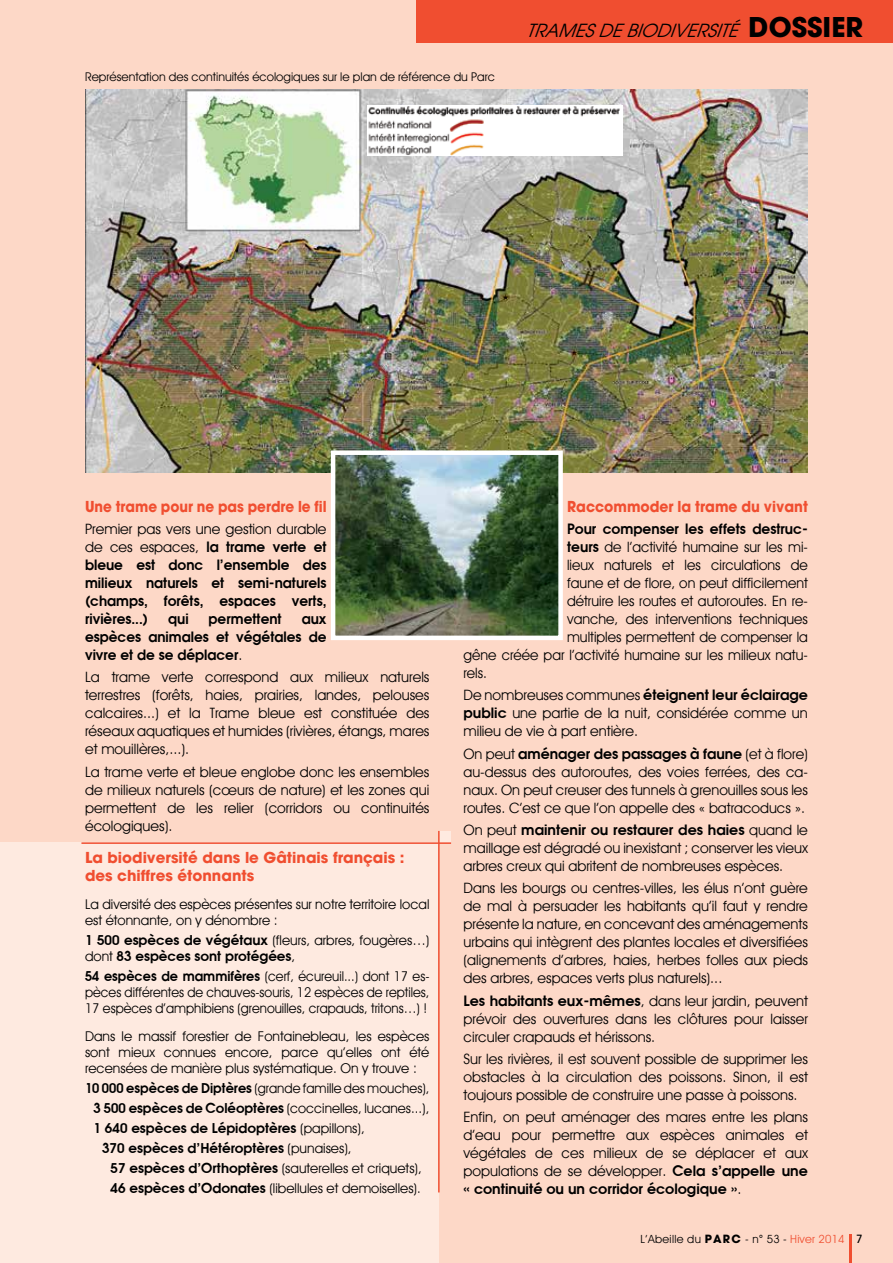
<style>
.page{position:relative;width:893px;height:1263px;background:#fdd8c7}
.page>*{position:absolute;margin:0;border:0;box-sizing:border-box;transform-origin:0 0}
.t1{font:italic 18px "Avant Garde";color:#000}
.t2{font:700 15px/18px "Avant Garde";color:#f04e30}
.t3{font:700 15px "Avant Garde";color:#f04e30;scale:.91 1}
.t4{font:700 15px "Avant Garde";color:#f04e30;scale:.93 1}
.t5{font:14.25px/18px "Avant Guard Regular SWFTE";color:#000;text-align:justify}
.t6{font:600 14.25px "Avant Garde";color:#000}
.t7{font:600 14.25px/18px "Avant Garde";color:#000;text-align:justify;scale:.96 1}
.t8{font:13.5px/15.8px "Avant Guard Regular SWFTE";color:#000}
.t9{font:13.5px/15.8px "Avant Guard Regular SWFTE";color:#000;text-align:justify;scale:.95 1}
.t10{font:600 13.5px/20px "Avant Garde";color:#000;text-align:center}
.t11{font:13.5px/20px "Avant Guard Regular SWFTE";color:#000;text-align:right;scale:.96 1}
.t12{font:12px "Avant Guard Regular SWFTE";color:#000}
.t13{font:11.25px "Avant Guard Regular SWFTE";letter-spacing:.02em;color:#000}
.s1{font-weight:700;font-style:normal;font-size:27px}
.s2{font-family:"Avant Guard Regular SWFTE";font-weight:400}
.s3{font-family:"Avant Garde";font-weight:600}
.s4{font-family:"Avant Garde";font-weight:700}
.s5{color:#f04e30}
.s6{font-family:"Avant Garde";font-weight:500}
</style>
<div class="page">
<div style="left:417px;top:0;width:476px;height:43px;background:#f04e30"></div>
<hr style="left:849px;top:1235px;width:3px;height:28px;background:#f04e30">
<img style="left:85px;top:89px;width:723px;height:383px">
<img style="left:368px;top:106px;width:254px;height:49px">
<img style="left:336px;top:455px;width:222px;height:180px">
<div style="left:331px;top:450px;width:232px;height:190px;border:4px solid #fff"></div>
<div style="left:0;top:843px;width:439px;height:420px;background:#feeae0"></div>
<div style="left:440px;top:831px;width:11px;height:11px;background:#feeae0"></div>
<hr style="left:81px;top:842px;width:370px;height:2px;background:#f04e30">
<hr style="left:438px;top:831px;width:2px;height:361px;background:#f04e30">
<p class="t12" style="left:85px;top:69px;width:412px">Représentation des continuités écologiques sur le plan de référence du Parc</p>
<p class="t1" style="left:526px;top:19px;width:240px">TRAMES DE BIODIVERSITÉ <span class="s1">dossier</span></p>
<p class="t3" style="left:85px;top:497px;width:267px">Une trame pour ne pas perdre le fil</p>
<p class="t5" style="left:85px;top:520px;width:243px">Premier pas vers une gestion durable</p>
<p class="t7" style="left:85px;top:538px;width:253px"><span class="s2">de ces espaces,</span> la trame verte et bleue est donc l’ensemble des milieux naturels et semi-naturels (champs, forêts, espaces verts, rivières...)</p>
<p class="t7" style="left:168px;top:610px;width:23px">qui</p>
<p class="t7" style="left:209px;top:610px;width:78px">permettent</p>
<p class="t7" style="left:85px;top:610px;width:253px;text-indent:217px">aux espèces animales et végétales de vivre et de se déplacer<span class="s2">.</span></p>
<p class="t5" style="left:85px;top:668px;width:346px">La trame verte correspond aux milieux naturels terrestres (forêts, haies, prairies, landes, pelouses calcaires...) et la Trame bleue est constituée des réseaux aquatiques et humides (rivières, étangs, mares et mouillères,...).</p>
<p class="t5" style="left:85px;top:762px;width:346px">La trame verte et bleue englobe donc les ensembles de milieux naturels (cœurs de nature) et les zones qui permettent de les relier (corridors ou continuités écologiques).</p>
<p class="t2" style="left:85px;top:848px;width:321px">La biodiversité dans le Gâtinais français : des chiffres étonnants</p>
<p class="t8" style="left:85px;top:896px;width:346px">La diversité des espèces présentes sur notre territoire local est étonnante, on y dénombre :</p>
<p class="t8" style="left:85px;top:932px;width:346px"><span class="s3">1 500 espèces de végétaux</span> (fleurs, arbres, fougères…)</p>
<p class="t10" style="left:85px;top:946px;width:212px"><span class="s2">dont</span> 83 espèces sont protégées<span class="s2">,</span></p>
<p class="t9" style="left:85px;top:968px;width:364px"><span class="s3">54 espèces de mammifères</span> (cerf, écureuil...) dont 17 es&shy;pèces différentes de chauves-souris, 12 espèces de reptiles, 17 espèces d’amphibiens (grenouilles, crapauds, tritons…) !</p>
<p class="t8" style="left:85px;top:1028px;width:346px;text-align:justify">Dans le massif forestier de Fontainebleau, les espèces sont mieux connues encore, parce qu’elles ont été recensées de manière plus systématique. On y trouve :</p>
<p class="t11" style="left:85px;top:1078px;width:360px"><span class="s3">10 000 espèces de Diptères</span> (grande famille des mouches),<br><span class="s3">3 500 espèces de Coléoptères</span> (coccinelles, lucanes...),</p>
<p class="t10" style="left:94px;top:1117px;width:273px">1 640 espèces de Lépidoptères <span class="s2">(papillons),<br></span>370 espèces d’Hétéroptères <span class="s2">(punaises),</span></p>
<p class="t8" style="left:111px;top:1158px;width:313px;line-height:20px"><span class="s3">57 espèces d’Orthoptères</span> (sauterelles et criquets),<br><span class="s3">46 espèces d’Odonates</span> (libellules et demoiselles).</p>
<p class="t4" style="left:567px;top:497px;width:260px">Raccommoder la trame du vivant</p>
<p class="t6" style="left:567px;top:520px;width:242px">Pour compenser les effets destruc-</p>
<p class="t5" style="left:567px;top:538px;width:242px"><span class="s3">teurs</span> de l’activité humaine sur les mi-</p>
<p class="t5" style="left:567px;top:556px;width:242px">lieux naturels et les circulations de</p>
<p class="t5" style="left:567px;top:574px;width:242px">faune et de flore, on peut difficilement</p>
<p class="t5" style="left:567px;top:592px;width:242px">détruire les routes et autoroutes. En re-</p>
<p class="t5" style="left:567px;top:610px;width:242px">vanche, des interventions techniques</p>
<p class="t5" style="left:567px;top:628px;width:242px">multiples permettent de compenser la</p>
<p class="t5" style="left:463px;top:646px;width:346px">gêne créée par l’activité humaine sur les milieux natu-</p>
<p class="t5" style="left:463px;top:664px;width:25px">rels.</p>
<p class="t6" style="left:463px;top:686px;width:346px"><span class="s2">De nombreuses communes</span> éteignent leur éclairage</p>
<p class="t5" style="left:463px;top:704px;width:346px"><span class="s3">public</span> une partie de la nuit, considérée comme un milieu de vie à part entière.</p>
<p class="t6" style="left:463px;top:744px;width:346px"><span class="s2">On peut</span> aménager des passages à faune <span class="s2">(et à flore)</span></p>
<p class="t5" style="left:463px;top:762px;width:346px">au-dessus des autoroutes, des voies ferrées, des ca&shy;naux. On peut creuser des tunnels à grenouilles sous les routes. C’est ce que l’on appelle des « batracoducs ».</p>
<p class="t6" style="left:463px;top:820px;width:346px"><span class="s2">On peut</span> maintenir ou restaurer des haies <span class="s2">quand le</span></p>
<p class="t5" style="left:463px;top:839px;width:346px">maillage est dégradé ou inexistant ; conserver les vieux arbres creux qui abritent de nombreuses espèces.</p>
<p class="t5" style="left:463px;top:879px;width:346px">Dans les bourgs ou centres-villes, les élus n’ont guère de mal à persuader les habitants qu’il faut y rendre présente la nature, en concevant des aménagements urbains qui intègrent des plantes locales et diversifiées (alignements d’arbres, haies, herbes folles aux pieds des arbres, espaces verts plus naturels)...</p>
<p class="t5" style="left:463px;top:991px;width:346px"><span class="s3">Les habitants eux-mêmes</span>, dans leur jardin, peuvent prévoir des ouvertures dans les clôtures pour laisser circuler crapauds et hérissons.</p>
<p class="t5" style="left:463px;top:1049px;width:346px">Sur les rivières, il est souvent possible de supprimer les obstacles à la circulation des poissons. Sinon, il est toujours possible de construire une passe à poissons.</p>
<p class="t5" style="left:463px;top:1108px;width:346px">Enfin, on peut aménager des mares entre les plans d’eau pour permettre aux espèces animales et végétales de ces milieux de se déplacer et aux populations de se développer. <span class="s3">Cela s’appelle une</span></p>
<p class="t6" style="left:463px;top:1179px;width:279px">« continuité ou un corridor écologique »<span class="s2">.</span></p>
<p class="t13" style="left:640px;top:1232px;width:223px">L’Abeille du <span class="s4">PARC</span> - n° 53 - <span class="s5">Hiver 2014</span> <span class="s6">7</span></p>
</div>
